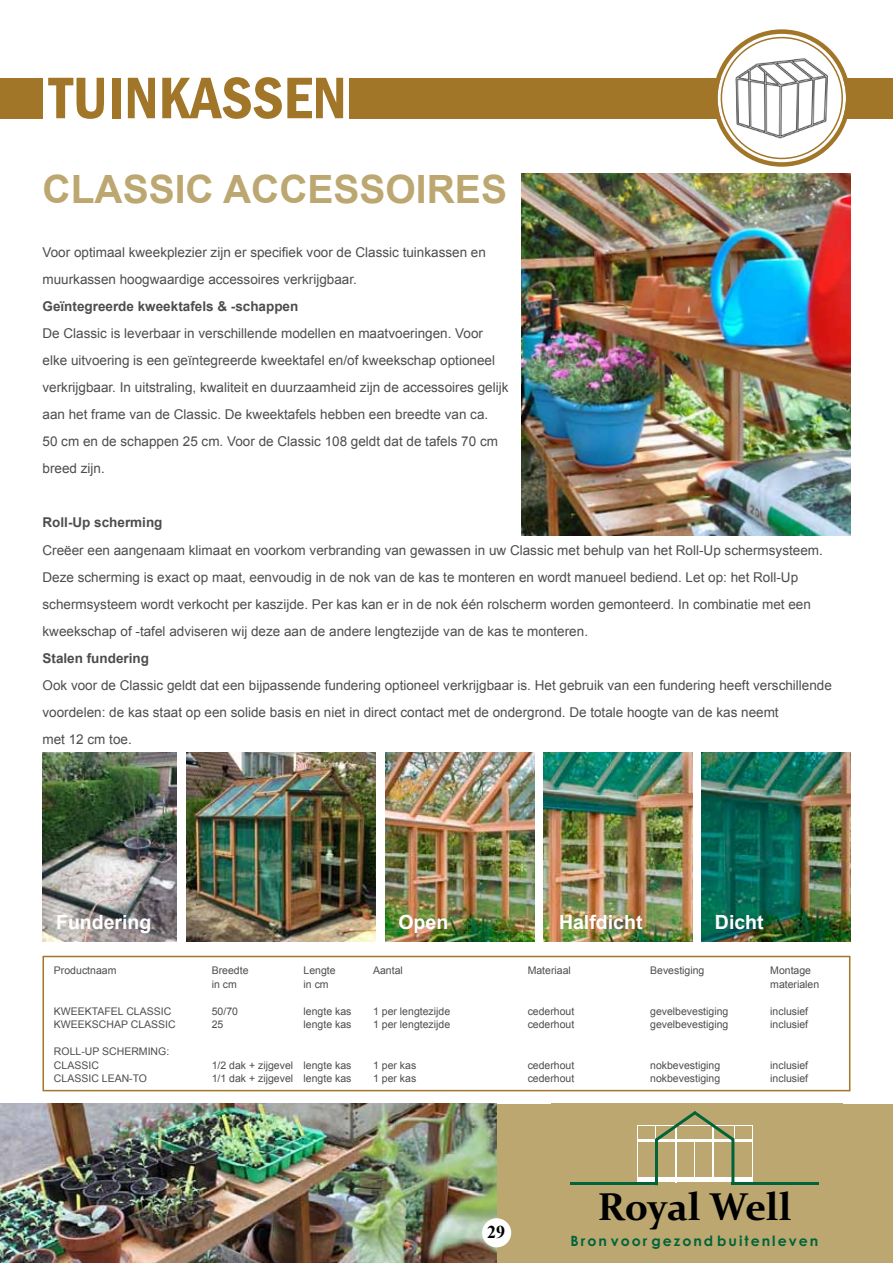
<style>
.page{position:relative;width:893px;height:1263px;background:#fff}
.page>*{position:absolute;margin:0;border:0;box-sizing:border-box;transform-origin:0 0}
.t1{font:600 condensed 60.75px "Franklin Gothic";color:#a27629}
.t2{font:700 39px "Arial";color:#bca770}
.t3{font:700 39px "Constantia";letter-spacing:-.015em;color:#000}
.t4{font:700 19.5px "Arial";color:#fff}
.t5{font:700 18px "Times New Roman";color:#000}
.t6{font:700 14.25px "Century Gothic";letter-spacing:.14em;color:#006339}
.t7{font:13.5px/27px "Arial";color:#4d4d4f}
.t8{font:700 13.5px "Arial";color:#4d4d4f}
.t9{font:10.5px/13.5px "Arial";color:#4d4d4f}
</style>
<div class="page">
<div style="left:0;top:1104px;width:893px;height:159px;background:#bca770"></div>
<hr style="left:712px;top:1126px;width:2px;height:56px;background:#fff">
<hr style="left:637px;top:1139px;width:115px;height:2px;background:#fff">
<div style="left:637px;top:1177px;width:115px;height:5px;background:#fff"></div>
<hr style="left:694px;top:1140px;width:1px;height:40px;background:#fff">
<hr style="left:637px;top:1125px;width:1px;height:59px;background:#fff">
<hr style="left:637px;top:1125px;width:115px;height:1px;background:#fff">
<hr style="left:752px;top:1125px;width:1px;height:60px;background:#fff">
<hr style="left:675px;top:1126px;width:2px;height:56px;background:#fff">
<hr style="left:731px;top:1139px;width:3px;height:45px;background:#006339">
<hr style="left:655px;top:1139px;width:3px;height:46px;background:#006339">
<svg style="left:655px;top:1111px;width:80px;height:30px"></svg>
<hr style="left:570px;top:1182px;width:88px;height:3px;background:#006339">
<hr style="left:731px;top:1182px;width:88px;height:3px;background:#006339">
<div style="left:350px;top:78px;width:543px;height:40px;background:#a27629"></div>
<svg style="left:718px;top:34px;width:128px;height:128px"></svg>
<div style="left:713px;top:29px;width:137px;height:138px;border:4px solid #a27629;border-radius:50%"></div>
<img style="left:724px;top:41px;width:117px;height:115px">
<img style="left:0;top:1104px;width:497px;height:159px">
<div style="left:482px;top:1218px;width:29px;height:29px;background:#fff;border-radius:50%"></div>
<div style="left:0;top:78px;width:43px;height:40px;background:#a27629"></div>
<img style="left:522px;top:174px;width:328px;height:362px">
<img style="left:701px;top:753px;width:149px;height:189px">
<img style="left:544px;top:753px;width:148px;height:189px">
<img style="left:385px;top:753px;width:149px;height:189px">
<div style="left:43px;top:956px;width:807px;height:135px;border:2px solid #a27629"></div>
<img style="left:186px;top:753px;width:189px;height:189px">
<img style="left:43px;top:753px;width:133px;height:189px">
<h1 class="t1" style="left:49px;top:57px;width:299px">TUINKASSEN</h1>
<h2 class="t2" style="left:43px;top:164px;width:466px">CLASSIC ACCESSOIRES</h2>
<p class="t7" style="left:43px;top:239px;width:445px">Voor optimaal kweekplezier zijn er specifiek voor de Classic tuinkassen en muurkassen hoogwaardige accessoires verkrijgbaar.</p>
<p class="t8" style="left:43px;top:298px;width:257px">Geïntegreerde kweektafels &amp; -schappen</p>
<p class="t7" style="left:43px;top:320px;width:467px">De Classic is leverbaar in verschillende modellen en maatvoeringen. Voor elke uitvoering is een geïntegreerde kweektafel en/of kweekschap optioneel verkrijgbaar. In uitstraling, kwaliteit en duurzaamheid zijn de accessoires gelijk aan het frame van de Classic. De kweektafels hebben een breedte van ca.<br>50 cm en de schappen 25 cm. Voor de Classic 108 geldt dat de tafels 70 cm breed zijn.</p>
<p class="t8" style="left:43px;top:514px;width:122px">Roll-Up scherming</p>
<p class="t7" style="left:43px;top:537px;width:782px">Creëer een aangenaam klimaat en voorkom verbranding van gewassen in uw Classic met behulp van het Roll-Up schermsysteem.<br>Deze scherming is exact op maat, eenvoudig in de nok van de kas te monteren en wordt manueel bediend. Let op: het Roll-Up schermsysteem wordt verkocht per kaszijde. Per kas kan er in de nok één rolscherm worden gemonteerd. In combinatie met een kweekschap of -tafel adviseren wij deze aan de andere lengtezijde van de kas te monteren.</p>
<p class="t8" style="left:43px;top:649px;width:108px">Stalen fundering</p>
<p class="t7" style="left:43px;top:672px;width:791px">Ook voor de Classic geldt dat een bijpassende fundering optioneel verkrijgbaar is. Het gebruik van een fundering heeft verschillende voordelen: de kas staat op een solide basis en niet in direct contact met de ondergrond. De totale hoogte van de kas neemt<br>met 12 cm toe.</p>
<h3 class="t4" style="left:56px;top:909px;width:97px">Fundering</h3>
<h3 class="t4" style="left:398px;top:909px;width:51px">Open</h3>
<h3 class="t4" style="left:559px;top:909px;width:85px">Halfdicht</h3>
<h3 class="t4" style="left:715px;top:909px;width:50px">Dicht</h3>
<p class="t9" style="left:54px;top:964px;width:64px">Productnaam</p>
<p class="t9" style="left:54px;top:1004px;width:123px">KWEEKTAFEL CLASSIC<br>KWEEKSCHAP CLASSIC</p>
<p class="t9" style="left:54px;top:1045px;width:117px">ROLL-UP SCHERMING:<br>CLASSIC<br>CLASSIC LEAN-TO</p>
<p class="t9" style="left:212px;top:964px;width:38px">Breedte in cm</p>
<p class="t9" style="left:212px;top:1004px;width:28px">50/70<br>25</p>
<p class="t9" style="left:212px;top:1058px;width:83px">1/2 dak + zijgevel<br>1/1 dak + zijgevel</p>
<p class="t9" style="left:304px;top:964px;width:34px">Lengte in cm</p>
<p class="t9" style="left:304px;top:1004px;width:49px">lengte kas lengte kas</p>
<p class="t9" style="left:304px;top:1058px;width:49px">lengte kas lengte kas</p>
<p class="t9" style="left:373px;top:964px;width:31px">Aantal</p>
<p class="t9" style="left:373px;top:1004px;width:79px">1 per lengtezijde<br>1 per lengtezijde</p>
<p class="t9" style="left:373px;top:1058px;width:45px">1 per kas<br>1 per kas</p>
<p class="t9" style="left:528px;top:964px;width:45px">Materiaal</p>
<p class="t9" style="left:528px;top:1004px;width:48px">cederhout cederhout</p>
<p class="t9" style="left:528px;top:1058px;width:48px">cederhout cederhout</p>
<p class="t9" style="left:650px;top:964px;width:56px">Bevestiging</p>
<p class="t9" style="left:650px;top:1004px;width:80px">gevelbevestiging gevelbevestiging</p>
<p class="t9" style="left:650px;top:1058px;width:72px">nokbevestiging nokbevestiging</p>
<p class="t9" style="left:770px;top:964px;width:51px">Montage materialen</p>
<p class="t9" style="left:770px;top:1004px;width:39px">inclusief inclusief</p>
<p class="t9" style="left:770px;top:1058px;width:39px">inclusief inclusief</p>
<h3 class="t5" style="left:487px;top:1219px;width:19px">29</h3>
<h2 class="t3" style="left:598px;top:1179px;width:195px">Royal Well</h2>
<p class="t6" style="left:571px;top:1230px;width:249px">Bron voor gezond buitenleven</p>
</div>
